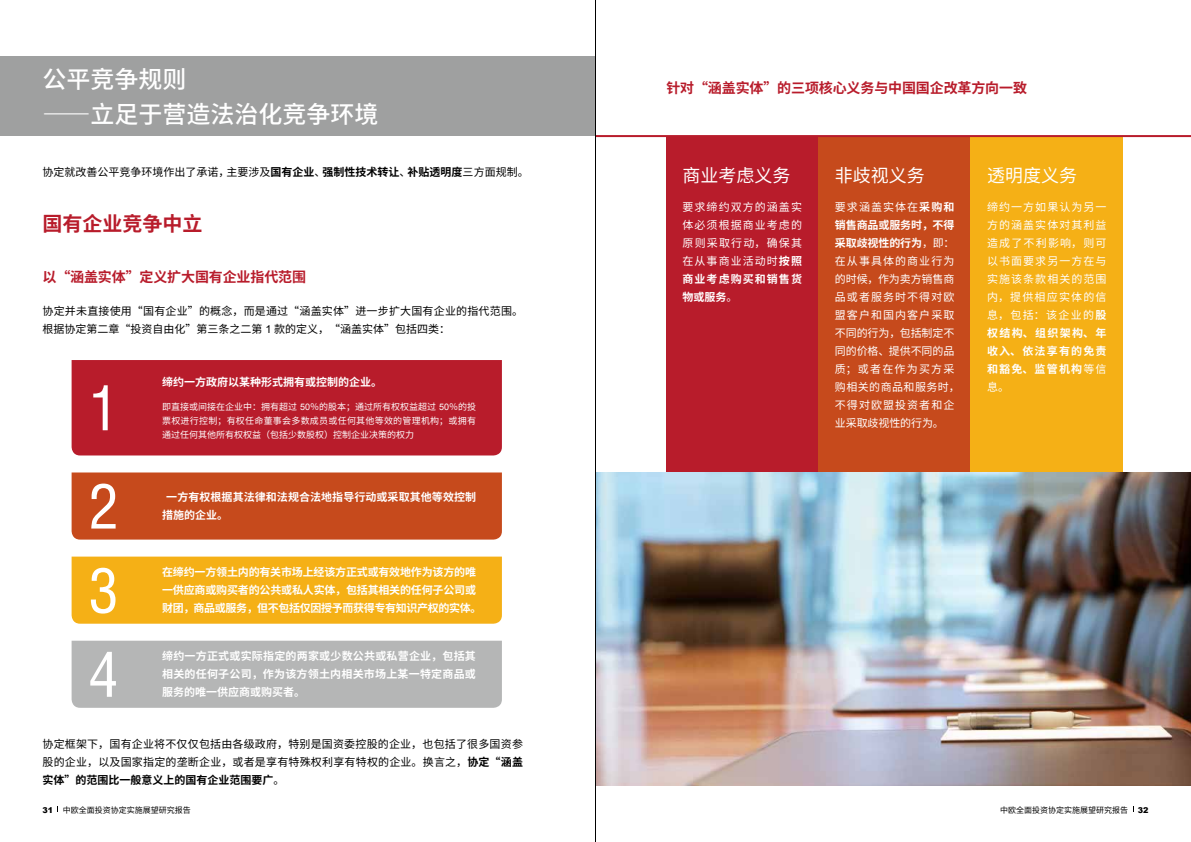
<style>
.page{position:relative;width:1191px;height:842px;background:#fff}
.page>*{position:absolute;margin:0;border:0;box-sizing:border-box;transform-origin:0 0}
.t1{font:condensed 60px/84.1px "Helvetica";color:#fff;text-align:justify}
.t2{font:500 24px/34.5px "Noto Sans CJ Ksc";color:#fff}
.t3{font:700 20px "Noto Sans CJ Ksc";color:#b81c2b}
.t4{font:18px "Noto Sans CJ Ksc";color:#fff}
.t5{font:700 14px "Noto Sans CJ Ksc";letter-spacing:-.01em;color:#b81c2b}
.t6{font:11px/18px "Noto Sans CJ Ksc";letter-spacing:.095em;color:#fff;text-align:justify}
.t7{font:700 11px/18px "Noto Sans CJ Ksc";color:#fff}
.t8{font:11px/18px "Noto Sans CJ Ksc";letter-spacing:.02em;color:#000}
.t9{font:11px "Noto Sans CJ Ksc";color:#000}
.t10{font:9px/14px "Noto Sans CJ Ksc";color:#fff;text-align:justify}
.t11{font:8px "Noto Sans CJ Ksc";color:#000}
.s1{font-weight:700}
.s2{font-family:"Arial"}
.s3{font-family:"Arial";font-weight:900}
</style>
<div class="page">
<div style="left:666px;top:136px;width:152px;height:336px;background:#b81c2b"></div>
<div style="left:818px;top:136px;width:152px;height:336px;background:#c64a1c"></div>
<div style="left:970px;top:136px;width:153px;height:336px;background:#f5b016"></div>
<img style="left:596px;top:472px;width:595px;height:313px">
<div style="left:0;top:57px;width:595px;height:79px;background:#9fa0a0"></div>
<div style="left:72px;top:360px;width:430px;height:95px;background:#b81c2b"></div>
<div style="left:72px;top:472px;width:430px;height:68px;background:#c64a1c"></div>
<div style="left:72px;top:557px;width:430px;height:67px;background:#f5b016"></div>
<div style="left:72px;top:641px;width:430px;height:67px;background:#b5b6b6"></div>
<hr style="left:595px;top:135px;width:596px;height:2px;background:#b81c2b">
<hr style="left:595px;top:0;width:1px;height:842px;background:#000">
<h2 class="t2" style="left:43px;top:63px;width:338px">公平竞争规则<br>——立足于营造法治化竞争环境</h2>
<p class="t9" style="left:43px;top:165px;width:487px">协定就改善公平竞争环境作出了承诺，主要涉及<span class="s1">国有企业</span>、<span class="s1">强制性技术转让</span>、<span class="s1">补贴透明度</span>三方面规制。</p>
<h3 class="t3" style="left:43px;top:212px;width:161px">国有企业竞争中立</h3>
<p class="t5" style="left:43px;top:269px;width:265px">以“涵盖实体”定义扩大国有企业指代范围</p>
<p class="t8" style="left:43px;top:302px;width:482px">协定并未直接使用“国有企业”的概念，而是通过“涵盖实体”进一步扩大国有企业的指代范围。根据协定第二章“投资自由化”第三条之二第 <span class="s2">1</span> 款的定义，“涵盖实体”包括四类：</p>
<h1 class="t1" style="left:89px;top:366px;width:31px">1</h1>
<p class="t7" style="left:162px;top:373px;width:221px">缔约一方政府以某种形式拥有或控制的企业。</p>
<p class="t10" style="left:162px;top:400px;width:315px">即直接或间接在企业中：拥有超过 <span class="s2">50</span>％的股本；通过所有权权益超过 <span class="s2">50</span>％的投票权进行控制；有权任命董事会多数成员或任何其他等效的管理机构；或拥有通过任何其他所有权权益（包括少数股权）控制企业决策的权力</p>
<h1 class="t1" style="left:89px;top:464px;width:31px">2<br>3<br>4</h1>
<p class="t7" style="left:162px;top:488px;width:315px;text-indent:4px">一方有权根据其法律和法规合法地指导行动或采取其他等效控制措施的企业。</p>
<p class="t7" style="left:162px;top:563px;width:321px">在缔约一方领土内的有关市场上经该方正式或有效地作为该方的唯一供应商或购买者的公共或私人实体，包括其相关的任何子公司或财团，商品或服务，但不包括仅因授予而获得专有知识产权的实体。</p>
<p class="t7" style="left:162px;top:648px;width:315px;text-align:justify">缔约一方正式或实际指定的两家或少数公共或私营企业，包括其相关的任何子公司，作为该方领土内相关市场上某一特定商品或服务的唯一供应商或购买者。</p>
<p class="t8" style="left:43px;top:735px;width:482px;text-align:justify">协定框架下，国有企业将不仅仅包括由各级政府，特别是国资委控股的企业，也包括了很多国资参股的企业，以及国家指定的垄断企业，或者是享有特殊权利享有特权的企业。换言之，<span class="s1">协定“涵盖实体”的范围比一般意义上的国有企业范围要广</span>。</p>
<p class="t5" style="left:666px;top:80px;width:362px">针对“涵盖实体”的三项核心义务与中国国企改革方向一致</p>
<h3 class="t4" style="left:682px;top:165px;width:109px">商业考虑义务</h3>
<h3 class="t4" style="left:835px;top:165px;width:91px">非歧视义务</h3>
<h3 class="t4" style="left:987px;top:165px;width:91px">透明度义务</h3>
<p class="t6" style="left:682px;top:199px;width:121px">要求缔约双方的涵盖实体必须根据商业考虑的原则采取行动，确保其在从事商业活动时<span class="s1">按照商业考虑购买和销售货物或服务</span>。</p>
<p class="t6" style="left:835px;top:199px;width:126px;text-align:left">要求涵盖实体在<span class="s1">采购和销售商品或服务时，不得采取歧视性的行为</span>，即：在从事具体的商业行为的时候，作为卖方销售商品或者服务时不得对欧盟客户和国内客户采取不同的行为，包括制定不同的价格、提供不同的品质；或者在作为买方采购相关的商品和服务时，不得对欧盟投资者和企业采取歧视性的行为。</p>
<p class="t6" style="left:987px;top:199px;width:121px">缔约一方如果认为另一方的涵盖实体对其利益造成了不利影响，则可以书面要求另一方在与实施该条款相关的范围内，提供相应实体的信息，包括：该企业的<span class="s1">股权结构、组织架构、年收入、依法享有的免责和豁免、监管机构</span>等信息。</p>
<p class="t11" style="left:43px;top:805px;width:150px"><span class="s3">31</span> 中欧全面投资协定实施展望研究报告</p>
<p class="t11" style="left:1000px;top:805px;width:150px">中欧全面投资协定实施展望研究报告 <span class="s3">32</span></p>
</div>
